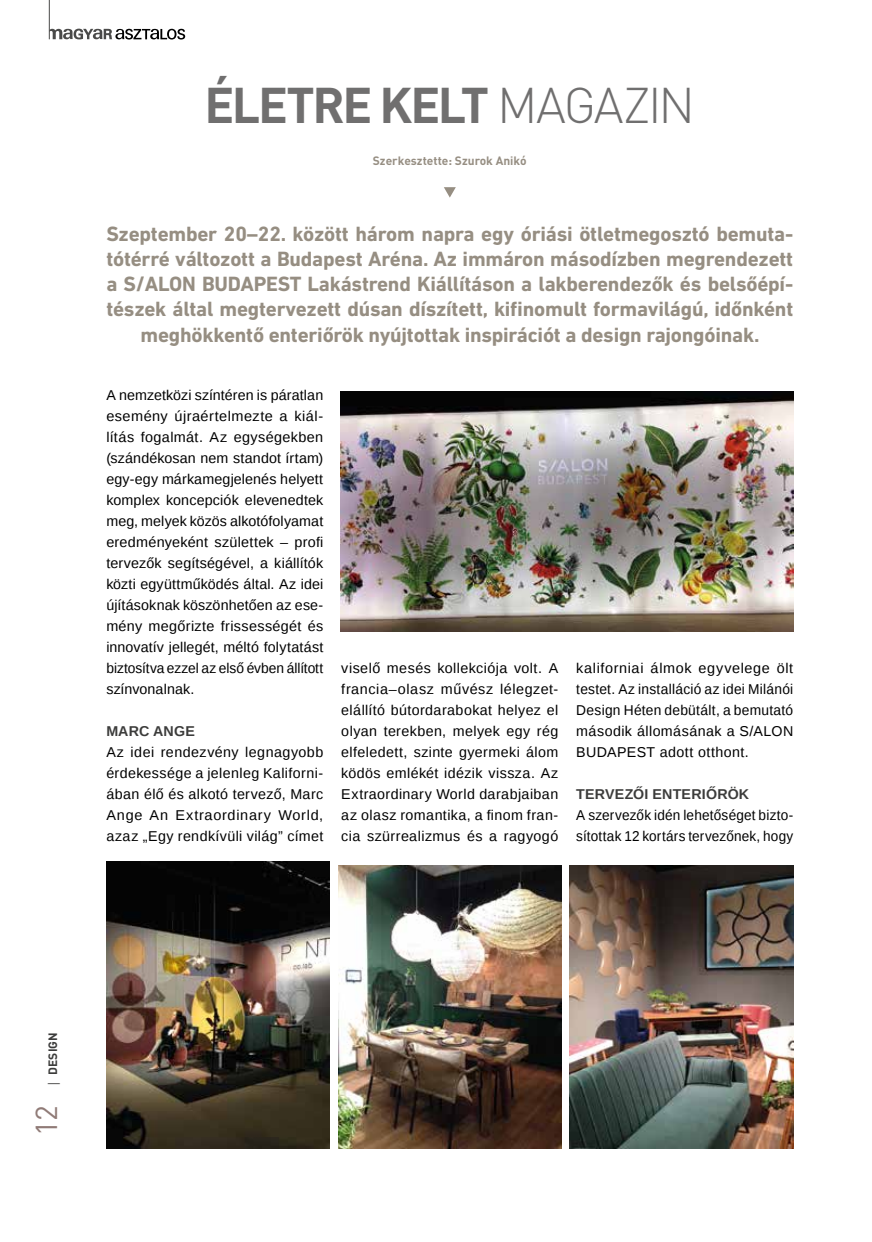
<style>
.page{position:relative;width:872px;height:1242px;background:#fff}
.page>*{position:absolute;margin:0;border:0;box-sizing:border-box;transform-origin:0 0}
.t1{font:700 49.5px "DIN Pro";letter-spacing:-.045em;color:#706f6f}
.t2{font:30px "DIN Pro";color:#907b77}
.t3{font:700 21px/25.2px "DIN Next LT Pro";letter-spacing:-.01em;color:#968e82;text-align:center}
.t4{font:14.25px/21px "Liberation Sans";letter-spacing:.025em;color:#000;text-align:justify}
.t5{font:14.25px/21px "Liberation Sans";letter-spacing:.025em;color:#000;scale:.95 1}
.t6{font:700 14.25px "Liberation Sans";letter-spacing:.015em;color:#3c3c3b}
.t7{font:700 12px "DIN Pro";color:#968e82}
.t8{font:700 12px "DIN Pro";letter-spacing:.01em;color:#3c3c3b}
.s1{font-weight:300}
.s2{font-family:"Open Sans";font-weight:400}
</style>
<div class="page">
<svg style="left:49px;top:29px;width:136px;height:11px"></svg>
<hr style="left:49px;top:0;width:1px;height:39px;background:#4a4a49">
<svg style="left:444px;top:187px;width:12px;height:11px"></svg>
<img style="left:340px;top:391px;width:453px;height:240px">
<img style="left:106px;top:861px;width:224px;height:287px">
<img style="left:338px;top:865px;width:223px;height:283px">
<img style="left:570px;top:865px;width:223px;height:283px">
<h1 class="t1" style="left:204px;top:71px;width:492px">ÉLETRE KELT <span class="s1">MAGAZIN</span></h1>
<p class="t7" style="left:373px;top:152px;width:155px">Szerkesztette: Szurok Anikó</p>
<p class="t3" style="left:106px;top:221px;width:688px">Szeptember 20–22. között három napra egy óriási ötletmegosztó bemuta&shy;tótérré változott a Budapest Aréna. Az immáron másodízben megrendezett a S/ALON BUDAPEST Lakástrend Kiállításon a lakberendezők és belsőépí&shy;tészek által megtervezett dúsan díszített, kifinomult formavilágú, időnként meghökkentő enteriőrök nyújtottak inspirációt a design rajongóinak.</p>
<p class="t4" style="left:106px;top:385px;width:218px">A nemzetközi színtéren is páratlan esemény újraértelmezte a kiál&shy;lítás fogalmát. Az egységekben (szándékosan nem standot írtam) egy-egy márkamegjelenés helyett komplex koncepciók elevenedtek meg, melyek közös alkotófolyamat eredményeként születtek – profi tervezők segítségével, a kiállítók közti együttműködés által. Az idei újításoknak köszönhetően az ese&shy;mény megőrizte frissességét és innovatív jellegét, méltó folytatást biztosítva ezzel az első évben állított színvonalnak.</p>
<p class="t6" style="left:106px;top:721px;width:90px">MARC ANGE</p>
<p class="t4" style="left:106px;top:742px;width:218px">Az idei rendezvény legnagyobb érdekessége a jelenleg Kaliforni&shy;ában élő és alkotó tervező, Marc Ange An Extraordinary World, azaz „Egy rendkívüli világ” címet</p>
<p class="t4" style="left:341px;top:658px;width:218px">viselő mesés kollekciója volt. A francia–olasz művész lélegzet&shy;elállító bútordarabokat helyez el olyan terekben, melyek egy rég elfeledett, szinte gyermeki álom ködös emlékét idézik vissza. Az Extraordinary World darabjaiban az olasz romantika, a finom fran&shy;cia szürrealizmus és a ragyogó</p>
<p class="t4" style="left:576px;top:658px;width:218px">kaliforniai álmok egyvelege ölt testet. Az installáció az idei Milánói Design Héten debütált, a bemutató második állomásának a S/ALON BUDAPEST adott otthont.</p>
<p class="t6" style="left:576px;top:784px;width:174px">TERVEZŐI ENTERIŐRÖK</p>
<p class="t5" style="left:576px;top:805px;width:230px">A szervezők idén lehetőséget bizto&shy;sítottak 12 kortárs tervezőnek, hogy</p>
<p class="t8" style="left:45px;top:1087px;width:57px;rotate:-90deg"><span class="s2">|</span> DESIGN</p>
<h2 class="t2" style="left:26px;top:1136px;width:33px;rotate:-90deg">12</h2>
</div>
